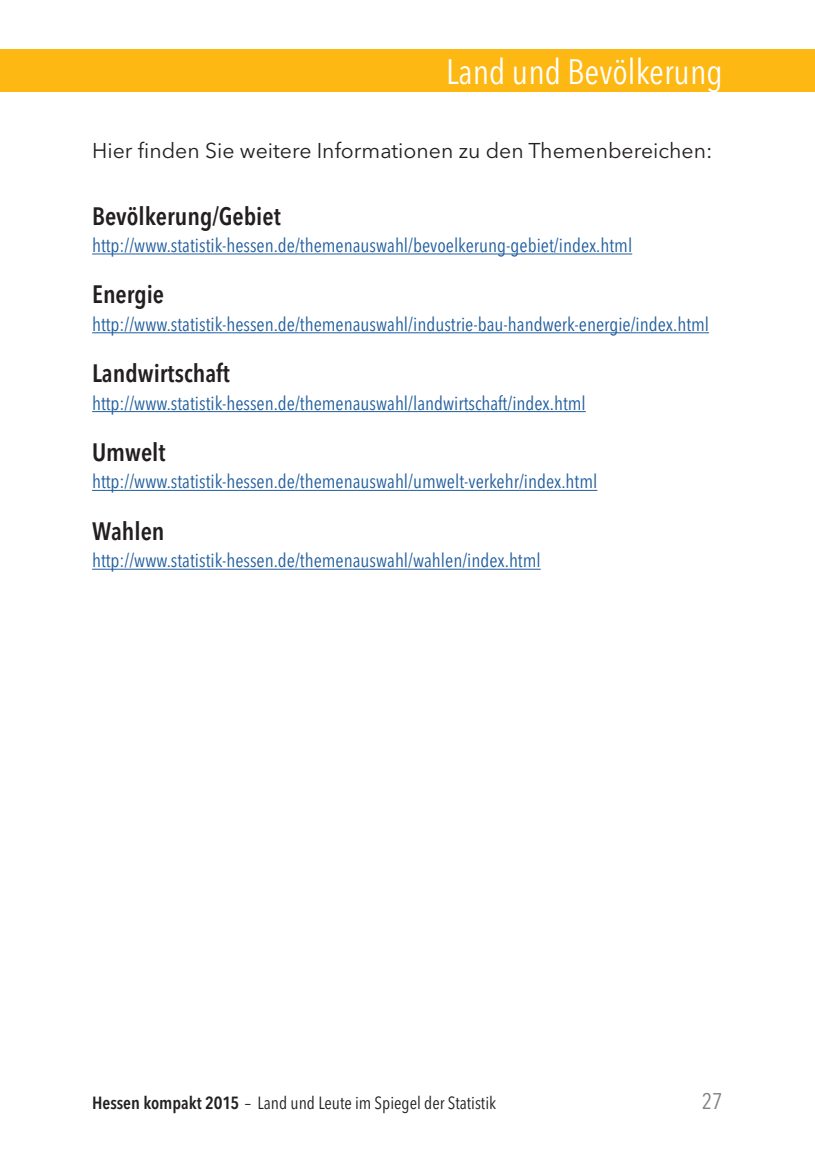
<style>
.page{position:relative;width:815px;height:1170px;background:#fff}
.page>*{position:absolute;margin:0;border:0;box-sizing:border-box;transform-origin:0 0}
.t1{font:condensed 35px "Avenir Next LT Pro";color:#fff}
.t2{font:600 condensed 25px "Avenir Next LT Pro";color:#231f20}
.t3{font:condensed 22.5px "Avenir Next LT Pro";color:#808285}
.t4{font:21.25px "Avenir Next LT Pro";color:#231f20}
.t5{font:condensed 19.25px "Avenir Next LT Pro";color:#215e9e}
.t6{font:condensed 17.5px "Avenir Next LT Pro";color:#231f20}
.s1{font-weight:600}
</style>
<div class="page">
<div style="left:0;top:50px;width:815px;height:42px;background:#fdb813"></div>
<hr style="left:92px;top:253px;width:540px;height:1px;background:#215e9e">
<hr style="left:92px;top:332px;width:617px;height:1px;background:#215e9e">
<hr style="left:92px;top:411px;width:494px;height:1px;background:#215e9e">
<hr style="left:92px;top:490px;width:505px;height:1px;background:#215e9e">
<hr style="left:92px;top:568px;width:449px;height:1px;background:#215e9e">
<h1 class="t1" style="left:446px;top:54px;width:278px">Land und Bevölkerung</h1>
<p class="t4" style="left:92px;top:142px;width:622px">Hier finden Sie weitere Informationen zu den Themenbereichen:</p>
<p class="t2" style="left:92px;top:204px;width:190px">Bevölkerung/Gebiet</p>
<p class="t5" style="left:92px;top:236px;width:542px">http://www.statistik-hessen.de/themenauswahl/bevoelkerung-gebiet/index.html</p>
<p class="t2" style="left:92px;top:282px;width:73px">Energie</p>
<p class="t5" style="left:92px;top:314px;width:618px">http://www.statistik-hessen.de/themenauswahl/industrie-bau-handwerk-energie/index.html</p>
<p class="t2" style="left:92px;top:361px;width:139px">Landwirtschaft</p>
<p class="t5" style="left:92px;top:393px;width:495px">http://www.statistik-hessen.de/themenauswahl/landwirtschaft/index.html</p>
<p class="t2" style="left:92px;top:440px;width:75px">Umwelt</p>
<p class="t5" style="left:92px;top:472px;width:507px">http://www.statistik-hessen.de/themenauswahl/umwelt-verkehr/index.html</p>
<p class="t2" style="left:92px;top:519px;width:74px">Wahlen</p>
<p class="t5" style="left:92px;top:551px;width:450px">http://www.statistik-hessen.de/themenauswahl/wahlen/index.html</p>
<p class="t6" style="left:92px;top:1093px;width:406px"><span class="s1">Hessen kompakt 2015</span> – Land und Leute im Spiegel der Statistik</p>
<p class="t3" style="left:702px;top:1089px;width:23px">27</p>
</div>
